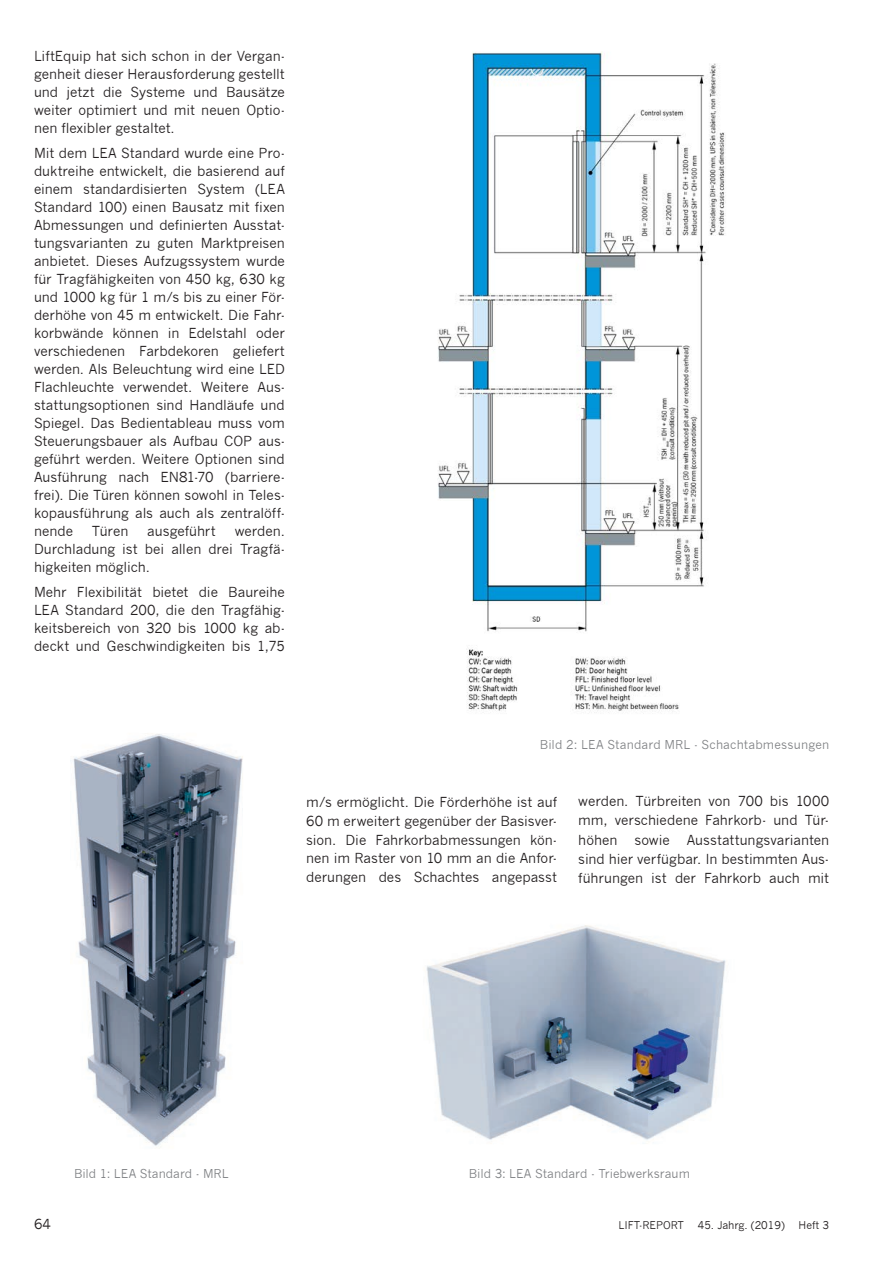
<style>
.page{position:relative;width:893px;height:1263px;background:#fff}
.page>*{position:absolute;margin:0;border:0;box-sizing:border-box;transform-origin:0 0}
.Fließtext_2013{font:13.5px/18px "News Gothic";letter-spacing:-.005em;color:#231f20;text-align:justify}
.Bildlegende_2013{font:12px "News Gothic";letter-spacing:.005em;color:#808285}
.t1{font:10.5px "News Gothic";color:#231f20}
</style>
<div class="page">
<img style="left:70px;top:734px;width:173px;height:412px">
<img style="left:438px;top:51px;width:288px;height:663px">
<img style="left:426px;top:925px;width:300px;height:219px">
<p class="Fließtext_2013" style="left:34px;top:47px;width:252px">LiftEquip hat sich schon in der Vergan&shy;genheit dieser Herausforderung gestellt und jetzt die Systeme und Bausätze weiter optimiert und mit neuen Optio&shy;nen flexibler gestaltet.</p>
<p class="Fließtext_2013" style="left:34px;top:144px;width:252px">Mit dem LEA Standard wurde eine Pro&shy;duktreihe entwickelt, die basierend auf einem standardisierten System (LEA Standard 100) einen Bausatz mit fixen Abmessungen und definierten Ausstat&shy;tungsvarianten zu guten Marktpreisen anbietet. Dieses Aufzugssystem wurde für Tragfähigkeiten von 450 kg, 630 kg und 1000 kg für 1 m/s bis zu einer För&shy;derhöhe von 45 m entwickelt. Die Fahr&shy;korbwände können in Edelstahl oder verschiedenen Farbdekoren geliefert werden. Als Beleuchtung wird eine LED Flachleuchte verwendet. Weitere Aus&shy;stattungsoptionen sind Handläufe und Spiegel. Das Bedientableau muss vom Steuerungsbauer als Aufbau COP aus&shy;geführt werden. Weitere Optionen sind Ausführung nach EN81-70 (barriere&shy;frei). Die Türen können sowohl in Teles&shy;kopausführung als auch als zentralöff&shy;nende</p>
<p class="Fließtext_2013" style="left:34px;top:522px;width:252px;text-indent:201px">werden.<br>Durchladung ist bei allen drei Tragfä&shy;higkeiten möglich.</p>
<p class="Fließtext_2013" style="left:34px;top:583px;width:252px">Mehr Flexibilität bietet die Baureihe LEA Standard 200, die den Tragfähig&shy;keitsbereich von 320 bis 1000 kg ab&shy;deckt und Geschwindigkeiten bis 1,75</p>
<p class="Fließtext_2013" style="left:92px;top:522px;width:38px">Türen</p>
<p class="Fließtext_2013" style="left:147px;top:522px;width:70px">ausgeführt</p>
<p class="Bildlegende_2013" style="left:540px;top:737px;width:291px">Bild 2: LEA Standard MRL - Schachtabmessungen</p>
<p class="Fließtext_2013" style="left:306px;top:793px;width:252px;line-height:18.8px">m/s ermöglicht. Die Förderhöhe ist auf 60 m erweitert gegenüber der Basisver&shy;sion. Die Fahrkorbabmessungen kön&shy;nen im Raster von 10 mm an die Anfor&shy;derungen des Schachtes angepasst</p>
<p class="Fließtext_2013" style="left:578px;top:792px;width:252px;line-height:19.4px">werden. Türbreiten von 700 bis 1000 mm, verschiedene Fahrkorb- und Tür&shy;höhen</p>
<p class="Fließtext_2013" style="left:578px;top:830px;width:252px;line-height:19.4px;text-indent:108px">Ausstattungsvarianten sind hier verfügbar. In bestimmten Aus&shy;führungen ist der Fahrkorb auch mit</p>
<p class="Fließtext_2013" style="left:634px;top:831px;width:37px">sowie</p>
<p class="Bildlegende_2013" style="left:74px;top:1166px;width:156px">Bild 1: LEA Standard - MRL</p>
<p class="Bildlegende_2013" style="left:469px;top:1167px;width:223px">Bild 3: LEA Standard - Triebwerksraum</p>
<p class="Fließtext_2013" style="left:34px;top:1215px;width:18px">64</p>
<p class="t1" style="left:618px;top:1219px;width:67px">LIFT-REPORT</p>
<p class="t1" style="left:698px;top:1219px;width:89px">45. Jahrg. (2019)</p>
<p class="t1" style="left:799px;top:1219px;width:32px">Heft 3</p>
</div>
